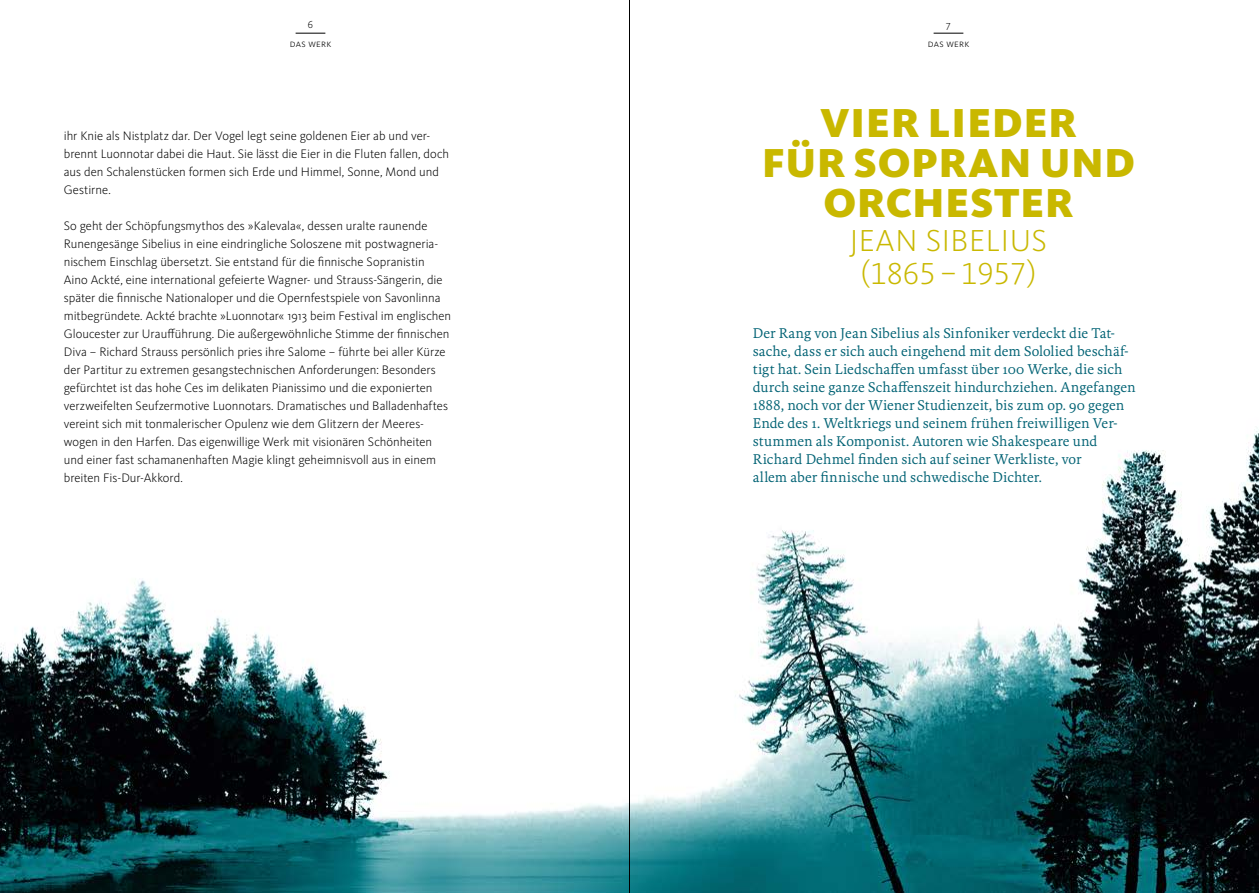
<style>
.page{position:relative;width:1259px;height:893px;background:#fff}
.page>*{position:absolute;margin:0;border:0;box-sizing:border-box;transform-origin:0 0}
.WSO___DIN_A5___Innen{font:900 42px/39.9px "WDR Sans";letter-spacing:.02em;color:#c9b800;text-align:center}
.WSO___DIN_A5___Innen-2{font:300 31.5px/33.6px "WDR Sans";letter-spacing:.02em;color:#c9b800;text-align:center}
.WSO___DIN_A5___Innen-3{font:14.25px/18px "WDR Serif";color:#006274}
.WSO___DIN_A5___Innen-4{font:300 12.75px/18px "WDR Sans";color:#000}
.t1{font:300 10.5px "WDR Sans";letter-spacing:.03em;color:#000}
</style>
<div class="page">
<hr style="left:933px;top:33px;width:30px;height:1px;background:#000">
<svg style="left:296px;top:33px;width:29px;height:1px"></svg>
<img style="left:0;top:429px;width:1259px;height:464px">
<hr style="left:629px;top:0;width:1px;height:893px;background:#000">
<p class="t1" style="left:308px;top:18px;width:7px">6</p>
<p class="t1" style="left:946px;top:18px;width:6px">7</p>
<p class="t1" style="left:290px;top:37px;width:43px">das werk</p>
<p class="t1" style="left:927px;top:37px;width:43px">das werk</p>
<p class="WSO___DIN_A5___Innen-4" style="left:64px;top:126px;width:387px">ihr Knie als Nistplatz dar. Der Vogel legt seine goldenen Eier ab und ver&shy;brennt Luonnotar dabei die Haut. Sie lässt die Eier in die Fluten fallen, doch aus den Schalenstücken formen sich Erde und Himmel, Sonne, Mond und Gestirne.</p>
<p class="WSO___DIN_A5___Innen-4" style="left:64px;top:216px;width:389px">So geht der Schöpfungsmythos des »Kalevala«, dessen uralte raunende Runengesänge Sibelius in eine eindringliche Soloszene mit postwagneria&shy;nischem Einschlag übersetzt. Sie entstand für die finnische Sopranistin Aino Ackté, eine international gefeierte Wagner- und Strauss-Sängerin, die später die finnische Nationaloper und die Opernfestspiele von Savonlinna mitbegründete. Ackté brachte »Luonnotar« 1913 beim Festival im englischen Gloucester zur Uraufführung. Die außergewöhnliche Stimme der finnischen Diva – Richard Strauss persönlich pries ihre Salome – führte bei aller Kürze der Partitur zu extremen gesangstechnischen Anforderungen: Besonders gefürchtet ist das hohe Ces im delikaten Pianissimo und die exponierten verzweifelten Seufzermotive Luonnotars. Dramatisches und Balladenhaftes vereint sich mit tonmalerischer Opulenz wie dem Glitzern der Meeres&shy;wogen in den Harfen. Das eigenwillige Werk mit visionären Schönheiten und einer fast schamanenhaften Magie klingt geheimnisvoll aus in einem breiten Fis-Dur-Akkord.</p>
<p class="WSO___DIN_A5___Innen" style="left:762px;top:103px;width:374px">VIER LIEDER<br>FÜR SOPRAN UND<br>ORCHESTER</p>
<p class="WSO___DIN_A5___Innen-2" style="left:850px;top:223px;width:198px">JEAN SIBELIUS (1865 – 1957)</p>
<p class="WSO___DIN_A5___Innen-3" style="left:753px;top:324px;width:384px">Der Rang von Jean Sibelius als Sinfoniker verdeckt die Tat&shy;sache, dass er sich auch eingehend mit dem Sololied beschäf&shy;tigt hat. Sein Liedschaffen umfasst über 100 Werke, die sich durch seine ganze Schaffenszeit hindurchziehen. Angefangen 1888, noch vor der Wiener Studienzeit, bis zum op. 90 gegen Ende des 1. Weltkriegs und seinem frühen freiwilligen Ver&shy;stummen als Komponist. Autoren wie Shakespeare und Richard Dehmel finden sich auf seiner Werkliste, vor</p>
<p class="WSO___DIN_A5___Innen-3" style="left:753px;top:468px;width:291px">allem aber finnische und schwedische Dichter.</p>
</div>
